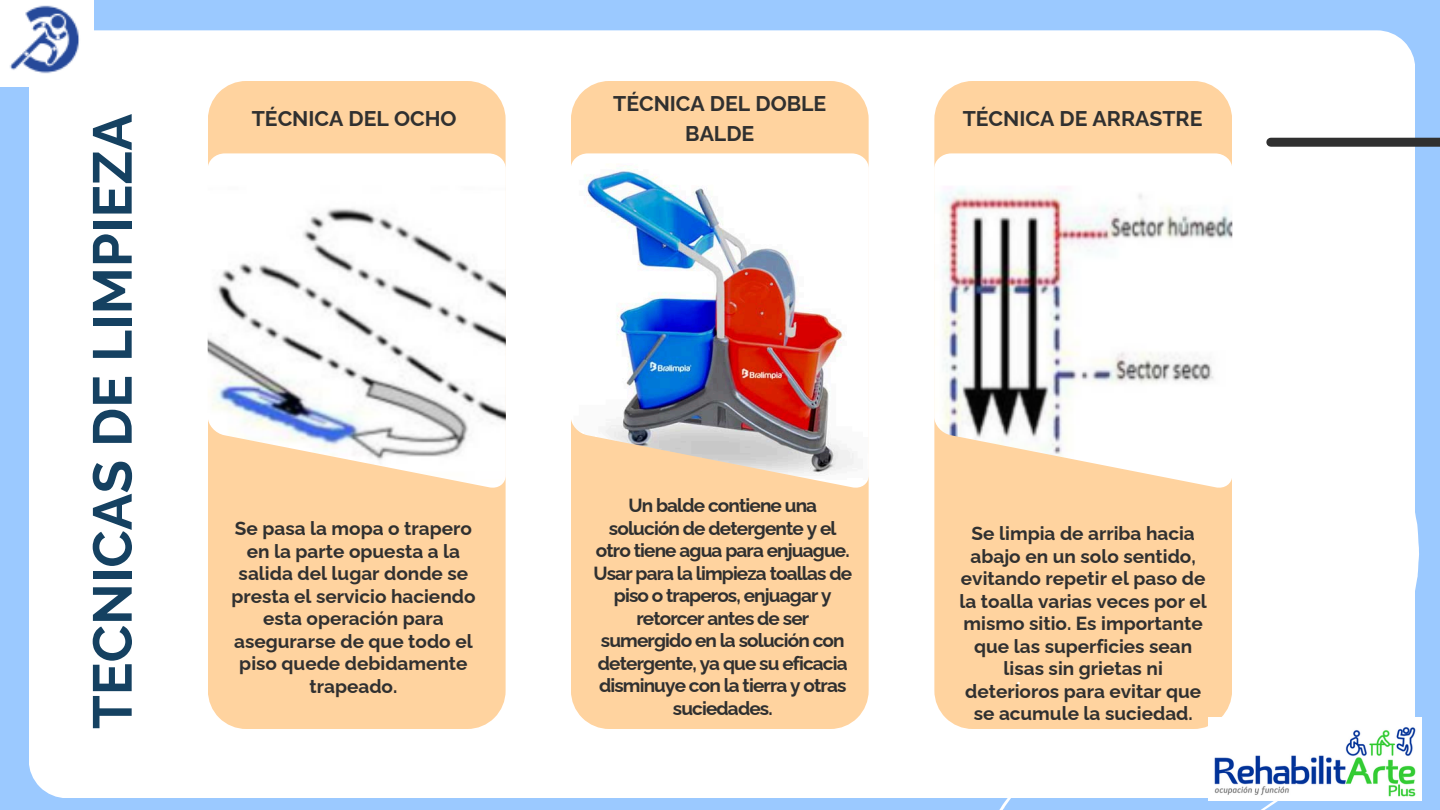
<style>
.page{position:relative;width:1440px;height:810px;background:#9bc9ff}
.page>*{position:absolute;margin:0;border:0;box-sizing:border-box;transform-origin:0 0}
.t1{font:700 54.6px "Raleway";color:#154161}
.t2{font:700 21.3px/29.7px "Raleway";color:#303030;text-align:center}
.t3{font:700 19px/22.5px "Raleway";color:#303030;text-align:center}
.t4{font:700 19px/22.5px "Raleway";letter-spacing:-.045em;color:#303030;text-align:center}
</style>
<div class="page">
<div style="left:29px;top:30px;width:1385px;height:768px;background:#fff"></div>
<div style="left:208px;top:81px;width:298px;height:648px;background:#ffd39f"></div>
<img style="left:208px;top:153px;width:298px;height:334px">
<div style="left:571px;top:81px;width:298px;height:648px;background:#ffd39f"></div>
<img style="left:571px;top:153px;width:298px;height:334px">
<div style="left:934px;top:81px;width:298px;height:648px;background:#ffd39f"></div>
<img style="left:934px;top:153px;width:298px;height:334px">
<div style="left:1271px;top:138px;width:169px;height:9px;background:#303030"></div>
<svg style="left:944px;top:329px;width:478px;height:481px;background:#f5e7d6"></svg>
<img style="left:1209px;top:718px;width:212px;height:83px">
<img style="left:0;top:0;width:94px;height:86px">
<p class="t1" style="left:80px;top:729px;width:617px;rotate:-90deg">TECNICAS DE LIMPIEZA</p>
<p class="t2" style="left:252px;top:104px;width:206px">TÉCNICA DEL OCHO</p>
<p class="t3" style="left:231px;top:518px;width:246px">Se pasa la mopa o trapero en la parte opuesta a la salida del lugar donde se presta el servicio haciendo esta operación para asegurarse de que todo el piso quede debidamente trapeado.</p>
<h2 class="t2" style="left:613px;top:89px;width:215px">TÉCNICA DEL DOBLE<br>BALDE</h2>
<p class="t2" style="left:963px;top:104px;width:241px">TÉCNICA DE ARRASTRE</p>
<h2 class="t4" style="left:593px;top:494px;width:260px">Un balde contiene una solución de detergente y el otro tiene agua para enjuague.<br>Usar para la limpieza toallas de piso o traperos, enjuagar y retorcer antes de ser sumergido en la solución con detergente, ya que su eficacia disminuye con la tierra y otras suciedades.</h2>
<p class="t3" style="left:959px;top:523px;width:249px">Se limpia de arriba hacia abajo en un solo sentido, evitando repetir el paso de la toalla varias veces por el mismo sitio. Es importante que las superficies sean lisas sin grietas ni deterioros para evitar que se acumule la suciedad.</p>
</div>
